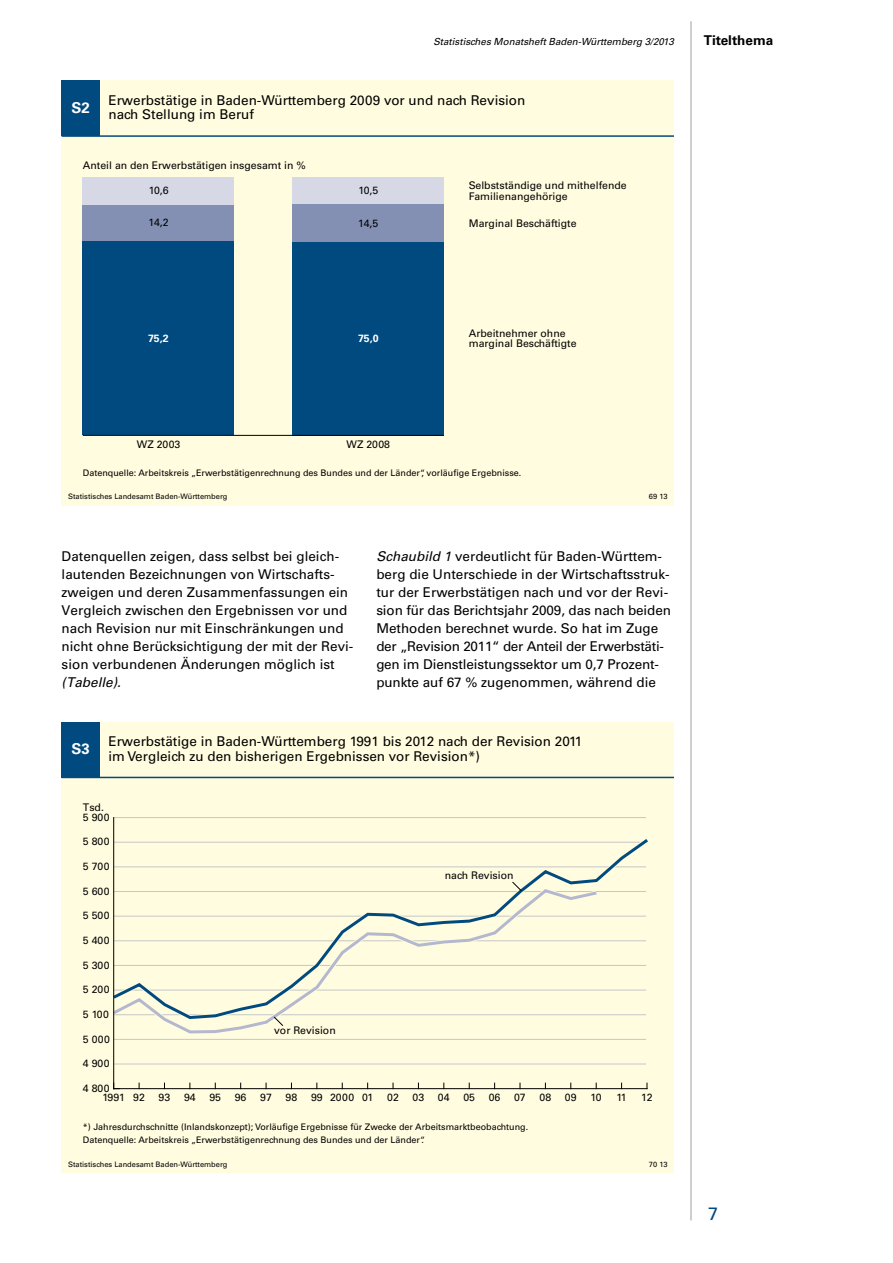
<style>
.page{position:relative;width:893px;height:1263px;background:#fff}
.page>*{position:absolute;margin:0;border:0;box-sizing:border-box;transform-origin:0 0}
.t1{font:18px "Univers";color:#004a7f}
.t2{font:700 15px "Univers";color:#fff}
.t3{font:13.5px/18px "Univers";color:#000}
.t4{font:700 13.5px "Univers";color:#000}
.t5{font:italic 13.5px "Univers";color:#000}
.t6{font:10.5px/10.5px "Univers";color:#000}
.t7{font:700 10.5px "Univers";color:#fff}
.t8{font:italic 9.75px "Univers";color:#000}
.t9{font:9px/13.5px "Univers";color:#000}
.t10{font:7.5px "Univers";color:#000}
.s1{font-style:italic}
</style>
<div class="page">
<hr style="left:691px;top:21px;width:1px;height:1199px;background:#9c9e9f">
<div style="left:62px;top:81px;width:612px;height:425px;background:#fffcdf"></div>
<div style="left:62px;top:81px;width:38px;height:55px;background:#004a7f"></div>
<div style="left:83px;top:178px;width:151px;height:27px;background:#d6d8e5"></div>
<div style="left:293px;top:178px;width:151px;height:27px;background:#d6d8e5"></div>
<div style="left:83px;top:205px;width:151px;height:37px;background:#8390b4"></div>
<div style="left:293px;top:205px;width:151px;height:37px;background:#8390b4"></div>
<div style="left:83px;top:242px;width:151px;height:193px;background:#004a7f"></div>
<div style="left:293px;top:242px;width:151px;height:193px;background:#004a7f"></div>
<hr style="left:83px;top:435px;width:361px;height:1px;background:#000">
<hr style="left:62px;top:135px;width:612px;height:2px;background:#004a7f">
<div style="left:62px;top:722px;width:612px;height:451px;background:#fffcdf"></div>
<div style="left:62px;top:722px;width:38px;height:55px;background:#004a7f"></div>
<hr style="left:114px;top:1088px;width:533px;height:1px;background:#000">
<hr style="left:114px;top:1064px;width:532px;height:1px;background:#c6c7c8">
<hr style="left:114px;top:1039px;width:532px;height:1px;background:#c6c7c8">
<hr style="left:114px;top:817px;width:532px;height:1px;background:#c6c7c8">
<svg style="left:114px;top:836px;width:534px;height:180px"></svg>
<svg style="left:114px;top:885px;width:488px;height:151px"></svg>
<svg style="left:114px;top:887px;width:486px;height:148px"></svg>
<hr style="left:113px;top:817px;width:1px;height:272px;background:#000">
<hr style="left:62px;top:777px;width:612px;height:1px;background:#004a7f">
<svg style="left:512px;top:882px;width:10px;height:9px"></svg>
<svg style="left:274px;top:1017px;width:9px;height:9px"></svg>
<p class="t2" style="left:72px;top:99px;width:20px">S2</p>
<p class="t8" style="left:433px;top:35px;width:242px">Statistisches Monatsheft Baden-Württemberg 3/2013</p>
<p class="t4" style="left:704px;top:32px;width:71px">Titelthema</p>
<p class="t3" style="left:108px;top:93px;width:418px;line-height:14.2px">Erwerbstätige in Baden-Württemberg 2009 vor und nach Revision nach Stellung im Beruf</p>
<p class="t6" style="left:83px;top:160px;width:224px">Anteil an den Erwerbstätigen insgesamt in %</p>
<p class="t6" style="left:149px;top:186px;width:21px">10,6</p>
<p class="t6" style="left:358px;top:185px;width:21px">10,5</p>
<p class="t6" style="left:469px;top:180px;width:159px">Selbstständige und mithelfende<br>Familienangehörige</p>
<p class="t6" style="left:149px;top:218px;width:22px">14,2</p>
<p class="t6" style="left:358px;top:218px;width:22px">14,5</p>
<p class="t6" style="left:469px;top:218px;width:109px">Marginal Beschäftigte</p>
<p class="t7" style="left:148px;top:332px;width:22px">75,2</p>
<p class="t7" style="left:358px;top:332px;width:22px">75,0</p>
<p class="t6" style="left:469px;top:328px;width:109px">Arbeitnehmer ohne marginal Beschäftigte</p>
<p class="t6" style="left:137px;top:439px;width:45px">WZ 2003</p>
<p class="t6" style="left:347px;top:439px;width:45px">WZ 2008</p>
<p class="t9" style="left:83px;top:466px;width:440px">Datenquelle: Arbeitskreis „Erwerbstätigenrechnung des Bundes und der Länder“, vorläufige Ergebnisse.</p>
<p class="t10" style="left:68px;top:492px;width:161px">Statistisches Landesamt Baden-Württemberg</p>
<p class="t10" style="left:649px;top:492px;width:20px">69 13</p>
<p class="t3" style="left:62px;top:547px;width:293px">Datenquellen zeigen, dass selbst bei gleich&shy;lautenden Bezeichnungen von Wirtschafts&shy;zweigen und deren Zusammenfassungen ein Vergleich zwischen den Ergebnissen vor und nach Revision nur mit Einschränkungen und nicht ohne Berücksichtigung der mit der Revi&shy;sion verbundenen Änderungen möglich ist</p>
<p class="t5" style="left:62px;top:674px;width:61px">(Tabelle).</p>
<p class="t3" style="left:376px;top:547px;width:296px"><span class="s1">Schaubild 1</span> verdeutlicht für Baden-Württem&shy;berg die Unterschiede in der Wirtschaftsstruk&shy;tur der Erwerbstätigen nach und vor der Revi&shy;sion für das Berichtsjahr 2009, das nach beiden Methoden berechnet wurde. So hat im Zuge der „Revision 2011“ der Anteil der Erwerbstäti&shy;gen im Dienstleistungssektor um 0,7 Prozent&shy;punkte auf 67 % zugenommen, während die</p>
<p class="t2" style="left:72px;top:740px;width:20px">S3</p>
<p class="t3" style="left:108px;top:734px;width:475px;line-height:14.2px">Erwerbstätige in Baden-Württemberg 1991 bis 2012 nach der Revision 2011 im Vergleich zu den bisherigen Ergebnissen vor Revision*)</p>
<p class="t6" style="left:83px;top:802px;width:28px">Tsd.<br>5 900</p>
<p class="t6" style="left:83px;top:836px;width:28px">5 800</p>
<p class="t6" style="left:83px;top:861px;width:28px">5 700</p>
<p class="t6" style="left:83px;top:886px;width:28px">5 600</p>
<p class="t6" style="left:83px;top:910px;width:28px">5 500</p>
<p class="t6" style="left:83px;top:935px;width:28px">5 400</p>
<p class="t6" style="left:83px;top:960px;width:28px">5 300</p>
<p class="t6" style="left:83px;top:984px;width:28px">5 200</p>
<p class="t6" style="left:83px;top:1009px;width:28px">5 100</p>
<p class="t6" style="left:83px;top:1034px;width:29px">5 000</p>
<p class="t6" style="left:83px;top:1058px;width:28px">4 900</p>
<p class="t6" style="left:83px;top:1083px;width:28px">4 800</p>
<p class="t6" style="left:102px;top:1092px;width:44px">1991 92</p>
<p class="t6" style="left:159px;top:1092px;width:13px">93</p>
<p class="t6" style="left:274px;top:1025px;width:63px">vor Revision</p>
<p class="t6" style="left:445px;top:870px;width:70px">nach Revision</p>
<p class="t6" style="left:184px;top:1092px;width:13px">94</p>
<p class="t6" style="left:209px;top:1092px;width:13px">95</p>
<p class="t6" style="left:235px;top:1092px;width:13px">96</p>
<p class="t6" style="left:260px;top:1092px;width:13px">97</p>
<p class="t6" style="left:286px;top:1092px;width:13px">98</p>
<p class="t6" style="left:311px;top:1092px;width:64px">99 2000 01</p>
<p class="t6" style="left:387px;top:1092px;width:13px">02</p>
<p class="t6" style="left:413px;top:1092px;width:13px">03</p>
<p class="t6" style="left:438px;top:1092px;width:13px">04</p>
<p class="t6" style="left:463px;top:1092px;width:13px">05</p>
<p class="t6" style="left:489px;top:1092px;width:13px">06</p>
<p class="t6" style="left:514px;top:1092px;width:13px">07</p>
<p class="t6" style="left:539px;top:1092px;width:13px">08</p>
<p class="t6" style="left:565px;top:1092px;width:13px">09</p>
<p class="t6" style="left:591px;top:1092px;width:13px">10</p>
<p class="t6" style="left:616px;top:1092px;width:12px">11</p>
<p class="t6" style="left:641px;top:1092px;width:13px">12</p>
<p class="t9" style="left:83px;top:1120px;width:447px">*) Jahresdurchschnitte (Inlandskonzept); Vorläufige Ergebnisse für Zwecke der Arbeitsmarktbeobachtung.<br>Datenquelle: Arbeitskreis „Erwerbstätigenrechnung des Bundes und der Länder“.</p>
<p class="t10" style="left:68px;top:1159px;width:161px">Statistisches Landesamt Baden-Württemberg</p>
<p class="t10" style="left:649px;top:1159px;width:20px">70 13</p>
<h1 class="t1" style="left:708px;top:1203px;width:12px">7</h1>
</div>
